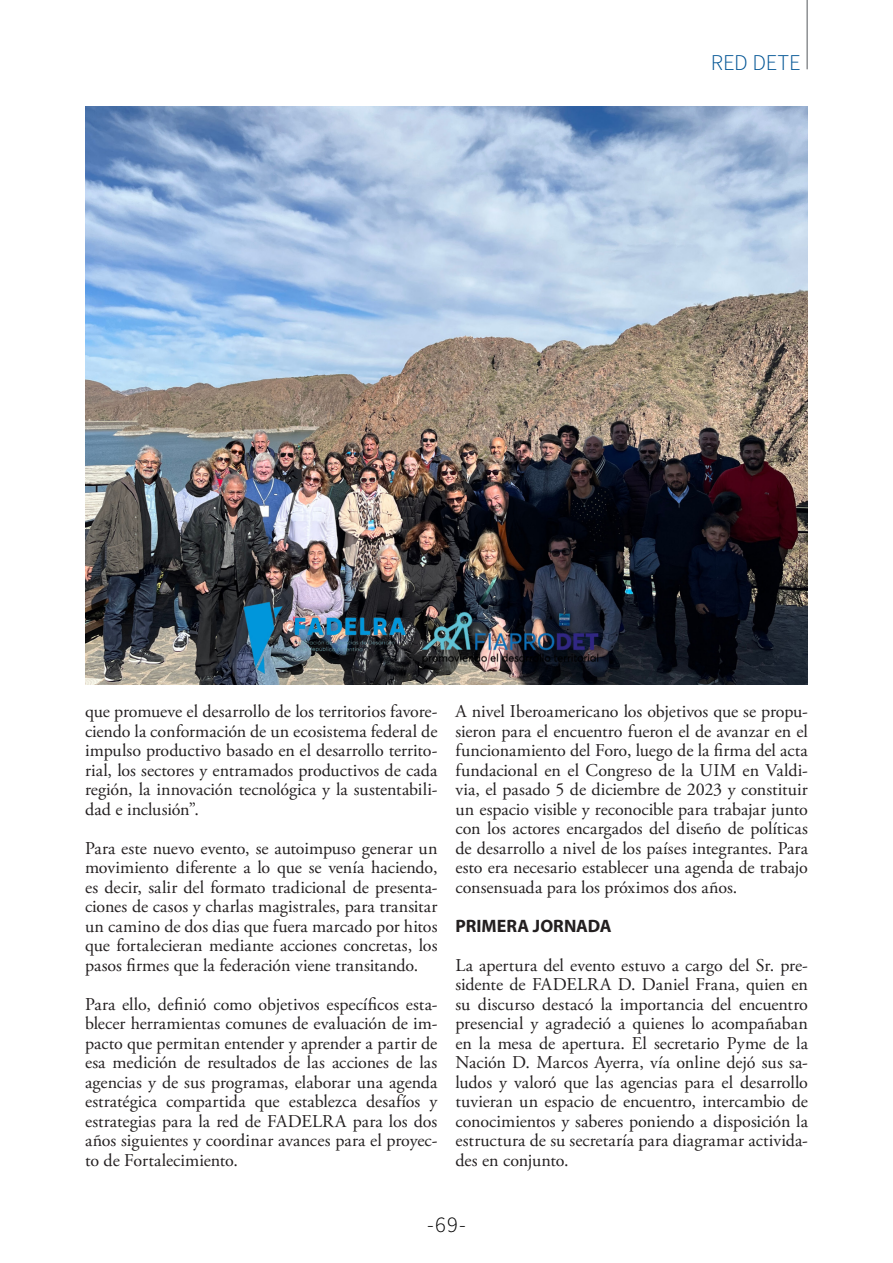
<style>
.page{position:relative;width:893px;height:1263px;background:#fff}
.page>*{position:absolute;margin:0;border:0;box-sizing:border-box;transform-origin:0 0}
.t1{font:22.5px "Source Sans Variable";letter-spacing:-.01em;color:#015494}
.t2{font:22.5px "Source Sans Variable";color:#000}
.Texto_corrido{font:18px/19.5px "Adobe Garamond Pro";color:#231f20;text-align:justify}
.Texto_corrido-2{font:18px "Myriad Variable Concept";color:#231f20}
</style>
<div class="page">
<hr style="left:806px;top:0;width:2px;height:69px;background:#8d8f92">
<img style="left:85px;top:106px;width:722px;height:579px">
<p class="t1" style="left:711px;top:49px;width:91px">RED DETE</p>
<p class="Texto_corrido" style="left:85px;top:702px;width:354px">que promueve el desarrollo de los territorios favore&shy;ciendo la conformación de un ecosistema federal de impulso productivo basado en el desarrollo territo&shy;rial, los sectores y entramados productivos de cada región, la innovación tecnológica y la sustentabili&shy;dad e inclusión”.</p>
<p class="Texto_corrido" style="left:85px;top:839px;width:354px">Para este nuevo evento, se autoimpuso generar un movimiento diferente a lo que se venía haciendo, es decir, salir del formato tradicional de presenta&shy;ciones de casos y charlas magistrales, para transitar un camino de dos dias que fuera marcado por hitos que fortalecieran mediante acciones concretas, los pasos firmes que la federación viene transitando.</p>
<p class="Texto_corrido" style="left:85px;top:995px;width:354px">Para ello, definió como objetivos específicos esta&shy;blecer herramientas comunes de evaluación de im&shy;pacto que permitan entender y aprender a partir de esa medición de resultados de las acciones de las agencias y de sus programas, elaborar una agenda estratégica compartida que establezca desafíos y estrategias para la red de FADELRA para los dos años siguientes y coordinar avances para el proyec&shy;to de Fortalecimiento.</p>
<p class="Texto_corrido" style="left:455px;top:702px;width:354px">A nivel Iberoamericano los objetivos que se propu&shy;sieron para el encuentro fueron el de avanzar en el funcionamiento del Foro, luego de la firma del acta fundacional en el Congreso de la UIM en Valdi&shy;via, el pasado 5 de diciembre de 2023 y constituir un espacio visible y reconocible para trabajar junto con los actores encargados del diseño de políticas de desarrollo a nivel de los países integrantes. Para esto era necesario establecer una agenda de trabajo consensuada para los próximos dos años.</p>
<p class="Texto_corrido-2" style="left:455px;top:915px;width:158px">PRIMERA JORNADA</p>
<p class="Texto_corrido" style="left:455px;top:956px;width:354px">La apertura del evento estuvo a cargo del Sr. pre&shy;sidente de FADELRA D. Daniel Frana, quien en su discurso destacó la importancia del encuentro presencial y agradeció a quienes lo acompañaban en la mesa de apertura. El secretario Pyme de la Nación D. Marcos Ayerra, vía online dejó sus sa&shy;ludos y valoró que las agencias para el desarrollo tuvieran un espacio de encuentro, intercambio de conocimientos y saberes poniendo a disposición la estructura de su secretaría para diagramar activida&shy;des en conjunto.</p>
<p class="t2" style="left:427px;top:1211px;width:40px">-69-</p>
</div>
